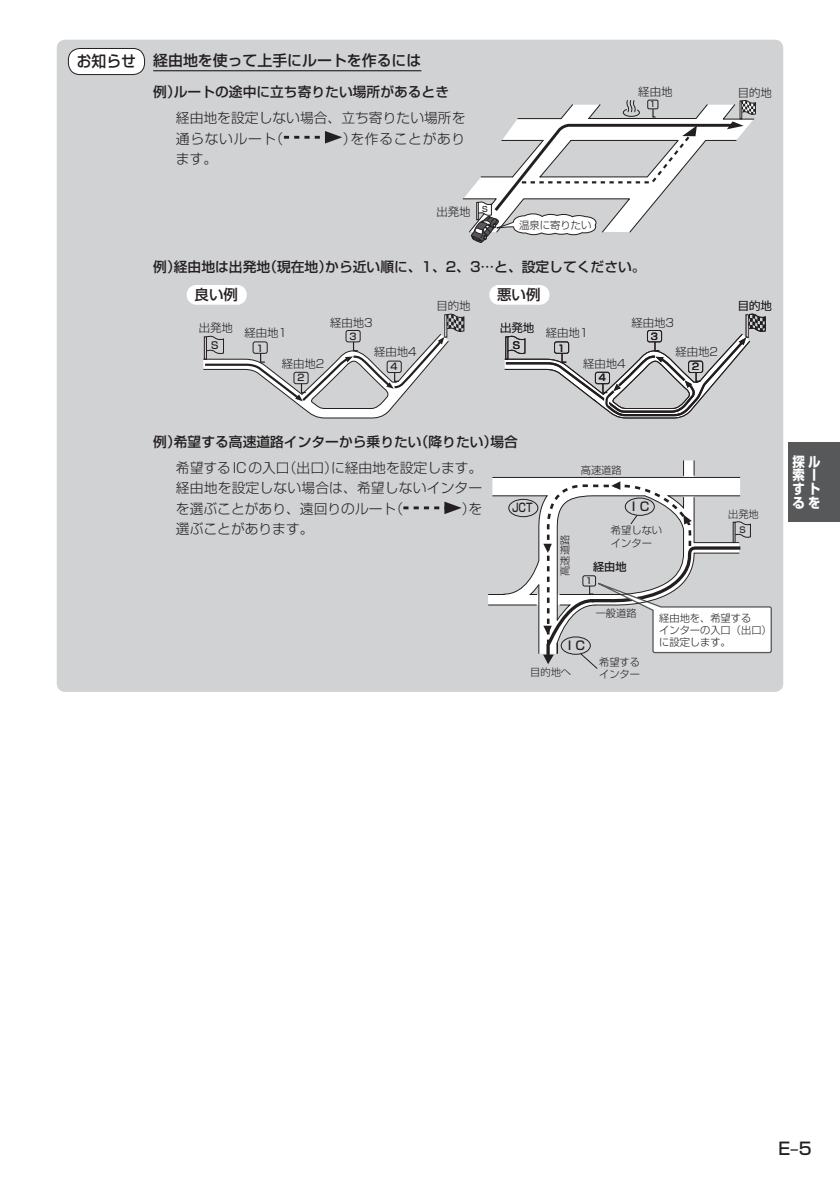
<style>
.page{position:relative;width:840px;height:1191px;background:#fff}
.page>*{position:absolute;margin:0;border:0;box-sizing:border-box;transform-origin:0 0}
.t1{font:17px/17px "Shin Go Pro Bold 90 msp RKSJ H";color:#fff}
.t2{font:17px "Shin Go Pro Medium 90 msp RKSJ H";color:#231f20}
.t3{font:15.6px "Shin Go Pro Medium 90 msp RKSJ H";color:#231f20;scale:.95 1}
.t4{font:14.8px "Shin Go Pro Medium 90 msp RKSJ H";color:#231f20}
.t5{font:14.4px "Shin Go Medium 90 msp RKSJ H";color:#231f20}
.t6{font:13.8px/20.8px "Shin Go Pro Light 90 msp RKSJ H";color:#231f20}
.t7{font:13.8px "Shin Go Pro Medium 90 msp RKSJ H";color:#231f20}
.t8{font:13.8px "Shin Go Pro Light 90 msp RKSJ H";letter-spacing:.05em;color:#231f20}
.t9{font:13.8px/13.8px "Shin Go Pro Bold 90 msp RKSJ H";color:#fff;scale:.9 1}
.t10{font:12px "Shin Go Medium 90 msp RKSJ H";color:#231f20}
.t11{font:11.8px "Shin Go Medium 90 msp RKSJ H";color:#231f20;scale:.8 1}
.t12{font:11.4px "Shin Go Light 90 msp RKSJ H";color:#231f20}
.t13{font:11.2px "Shin Go Medium 90 msp RKSJ H";color:#231f20}
.t14{font:10.4px "Shin Go Light 90 msp RKSJ H";color:#231f20}
.t15{font:10.2px/12px "Shin Go Light 90 msp RKSJ H";color:#231f20}
.t16{font:9.8px "Shin Go Medium 90 msp RKSJ H";color:#231f20}
.t17{font:9.4px "Shin Go Medium 90 msp RKSJ H";color:#231f20}
.t18{font:8.4px "Shin Go Medium 90 msp RKSJ H";color:#231f20}
.t19{font:7.4px "Shin Go Medium 90 msp RKSJ H";color:#231f20}
</style>
<div class="page">
<div style="left:788px;top:442px;width:51px;height:80px;background:#57585a"></div>
<div style="left:57px;top:40px;width:725px;height:652px;background:#d1d2d4;border-radius:9px"></div>
<div style="left:68px;top:48px;width:76px;height:27px;background:#fff;border-radius:12px"></div>
<div style="left:68px;top:48px;width:77px;height:27px;border:1px solid #231f20;border-radius:12px"></div>
<div style="left:187px;top:285px;width:60px;height:20px;background:#fff;border-radius:9px"></div>
<svg style="left:203px;top:313px;width:261px;height:106px"></svg>
<svg style="left:462px;top:99px;width:293px;height:144px"></svg>
<svg style="left:284px;top:131px;width:58px;height:13px"></svg>
<svg style="left:488px;top:285px;width:283px;height:384px"></svg>
<svg style="left:403px;top:501px;width:58px;height:13px"></svg>
<hr style="left:153px;top:70px;width:268px;height:1px;background:#231f20">
<p class="t3" style="left:77px;top:56px;width:64px">お知らせ</p>
<p class="t4" style="left:153px;top:55px;width:269px">経由地を使って上手にルートを作るには</p>
<p class="t7" style="left:153px;top:87px;width:297px">例）ルートの途中に立ち寄りたい場所があるとき</p>
<p class="t6" style="left:176px;top:109px;width:291px">経由地を設定しない場合、立ち寄りたい場所を通らないルート（</p>
<p class="t8" style="left:343px;top:133px;width:124px">）を作ることがあり</p>
<p class="t6" style="left:176px;top:150px;width:43px">ます。</p>
<p class="t12" style="left:436px;top:207px;width:53px">出発地 <sup>S</sup></p>
<p class="t14" style="left:518px;top:221px;width:74px">温泉に寄りたい</p>
<p class="t12" style="left:638px;top:87px;width:36px">経由地</p>
<p class="t19" style="left:649px;top:102px;width:7px">1</p>
<p class="t7" style="left:153px;top:262px;width:493px">例）経由地は出発地（現在地）から近い順に、1、2、3…と、設定してください。</p>
<p class="t5" style="left:194px;top:289px;width:45px">良い例</p>
<p class="t5" style="left:497px;top:289px;width:45px">悪い例</p>
<p class="t16" style="left:211px;top:341px;width:9px">S</p>
<p class="t17" style="left:256px;top:344px;width:9px">1</p>
<p class="t12" style="left:436px;top:302px;width:36px">目的地</p>
<p class="t12" style="left:330px;top:318px;width:44px">経由地3</p>
<p class="t12" style="left:631px;top:318px;width:44px">経由地3</p>
<p class="t12" style="left:199px;top:323px;width:36px">出発地</p>
<p class="t12" style="left:500px;top:323px;width:36px">出発地</p>
<p class="t12" style="left:244px;top:328px;width:44px">経由地1</p>
<p class="t12" style="left:281px;top:359px;width:44px">経由地2</p>
<p class="t12" style="left:545px;top:328px;width:44px">経由地1</p>
<p class="t12" style="left:582px;top:359px;width:44px">経由地4</p>
<p class="t17" style="left:349px;top:332px;width:9px">3</p>
<p class="t17" style="left:650px;top:332px;width:9px">3</p>
<p class="t16" style="left:512px;top:341px;width:9px">S</p>
<p class="t17" style="left:557px;top:344px;width:9px">1</p>
<p class="t12" style="left:374px;top:347px;width:44px">経由地4</p>
<p class="t12" style="left:675px;top:347px;width:44px">経由地2</p>
<p class="t17" style="left:691px;top:363px;width:9px">2</p>
<p class="t17" style="left:390px;top:363px;width:9px">4</p>
<p class="t17" style="left:297px;top:374px;width:9px">2</p>
<p class="t17" style="left:598px;top:374px;width:9px">4</p>
<p class="t12" style="left:737px;top:88px;width:36px">目的地</p>
<p class="t12" style="left:737px;top:302px;width:36px">目的地</p>
<p class="t7" style="left:153px;top:437px;width:366px">例）希望する高速道路インターから乗りたい（降りたい）場合</p>
<p class="t6" style="left:176px;top:459px;width:308px;text-align:justify">希望するICの入口（出口）に経由地を設定します。経由地を設定しない場合は、希望しないインターを選ぶことがあり、遠回りのルート（</p>
<p class="t6" style="left:461px;top:500px;width:22px">）を</p>
<p class="t11" style="left:511px;top:503px;width:27px">JCT</p>
<p class="t15" style="left:580px;top:465px;width:42px">高速道路</p>
<p class="t10" style="left:631px;top:502px;width:19px">I C</p>
<p class="t15" style="left:727px;top:509px;width:32px">出発地</p>
<p class="t6" style="left:176px;top:520px;width:139px">選ぶことがあります。</p>
<p class="t15" style="left:560px;top:576px;width:42px;rotate:-90deg">高速道路</p>
<p class="t15" style="left:610px;top:526px;width:53px">希望しないインター</p>
<p class="t13" style="left:592px;top:563px;width:35px">経由地</p>
<p class="t18" style="left:739px;top:526px;width:8px">S</p>
<p class="t18" style="left:585px;top:578px;width:8px">1</p>
<p class="t10" style="left:567px;top:641px;width:19px">I C</p>
<p class="t15" style="left:595px;top:609px;width:42px">一般道路</p>
<p class="t15" style="left:658px;top:613px;width:114px">経由地を、希望する<br>インターの入口（出口）に設定します。</p>
<p class="t15" style="left:530px;top:668px;width:42px">目的地へ</p>
<p class="t15" style="left:598px;top:657px;width:42px">希望するインター</p>
<p class="t1" style="left:795px;top:450px;width:37px">探ル索ーすトるを</p>
<p class="t9" style="left:792px;top:456px;width:32px">探ル索ーすトるを</p>
<p class="t2" style="left:778px;top:1142px;width:35px">E‒5</p>
</div>
